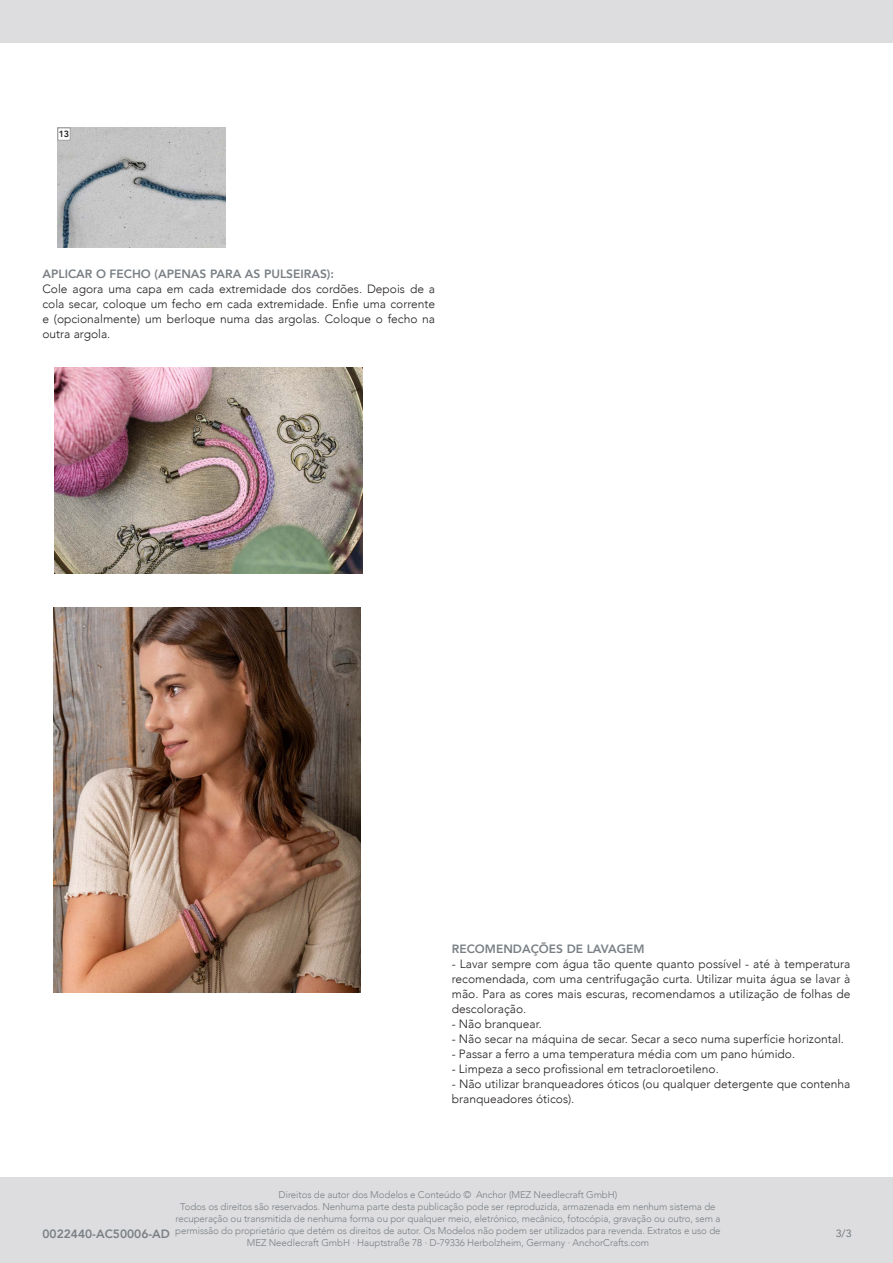
<style>
.page{position:relative;width:893px;height:1263px;background:#fff}
.page>*{position:absolute;margin:0;border:0;box-sizing:border-box;transform-origin:0 0}
.t1{font:300 12px/15px "Avenir";color:#231f20;text-align:justify}
.Design_No{font:800 12px "Avenir";color:#7a8085}
.t2{font:500 10.5px "Avenir";color:#7a8085}
.t3{font:300 9.75px/12px "Avenir";letter-spacing:-.01em;color:#7a8085;text-align:center}
.t4{font:800 9px "Avenir";color:#231f20}
</style>
<div class="page">
<div style="left:0;top:0;width:893px;height:43px;background:#dddddf"></div>
<div style="left:0;top:1178px;width:893px;height:85px;background:#dddddf"></div>
<img style="left:58px;top:128px;width:168px;height:120px">
<img style="left:54px;top:368px;width:308px;height:205px">
<img style="left:53px;top:608px;width:307px;height:385px">
<div style="left:58px;top:128px;width:12px;height:12px;background:#fff"></div>
<p class="t4" style="left:59px;top:127px;width:12px">13</p>
<p class="Design_No" style="left:43px;top:264px;width:293px">APLICAR O FECHO (APENAS PARA AS PULSEIRAS):</p>
<p class="t1" style="left:43px;top:281px;width:394px">Cole agora uma capa em cada extremidade dos cordões. Depois de a cola secar, coloque um fecho em cada extremidade. Enfie uma corrente e (opcionalmente) um berloque numa das argolas. Coloque o fecho na outra argola.</p>
<p class="Design_No" style="left:452px;top:939px;width:194px">RECOMENDAÇÕES DE LAVAGEM</p>
<p class="t1" style="left:452px;top:956px;width:400px">- Lavar sempre com água tão quente quanto possível - até à temperatura recomendada, com uma centrifugação curta. Utilizar muita água se lavar à mão. Para as cores mais escuras, recomendamos a utilização de folhas de descoloração.</p>
<p class="t1" style="left:452px;top:1016px;width:92px">- Não branquear.</p>
<p class="t1" style="left:452px;top:1031px;width:394px">- Não secar na máquina de secar. Secar a seco numa superfície horizontal.</p>
<p class="t1" style="left:452px;top:1046px;width:345px">- Passar a ferro a uma temperatura média com um pano húmido.</p>
<p class="t1" style="left:452px;top:1061px;width:269px">- Limpeza a seco profissional em tetracloroetileno.</p>
<p class="t1" style="left:452px;top:1076px;width:400px">- Não utilizar branqueadores óticos (ou qualquer detergente que contenha branqueadores óticos).</p>
<p class="t3" style="left:279px;top:1188px;width:340px">Direitos de autor dos Modelos e Conteúdo © Anchor (MEZ Needlecraft GmbH)</p>
<p class="t3" style="left:175px;top:1200px;width:547px">Todos os direitos são reservados. Nenhuma parte desta publicação pode ser reproduzida, armazenada em nenhum sistema de recuperação ou transmitida de nenhuma forma ou por qualquer meio, eletrónico, mecânico, fotocópia, gravação ou outro, sem a permissão do proprietário que detém os direitos de autor. Os Modelos não podem ser utilizados para revenda. Extratos e uso de MEZ Needlecraft GmbH · Hauptstraße 78 · D-79336 Herbolzheim, Germany · AnchorCrafts.com</p>
<p class="Design_No" style="left:43px;top:1224px;width:129px">0022440-AC50006-AD</p>
<p class="t2" style="left:836px;top:1225px;width:17px">3/3</p>
</div>
